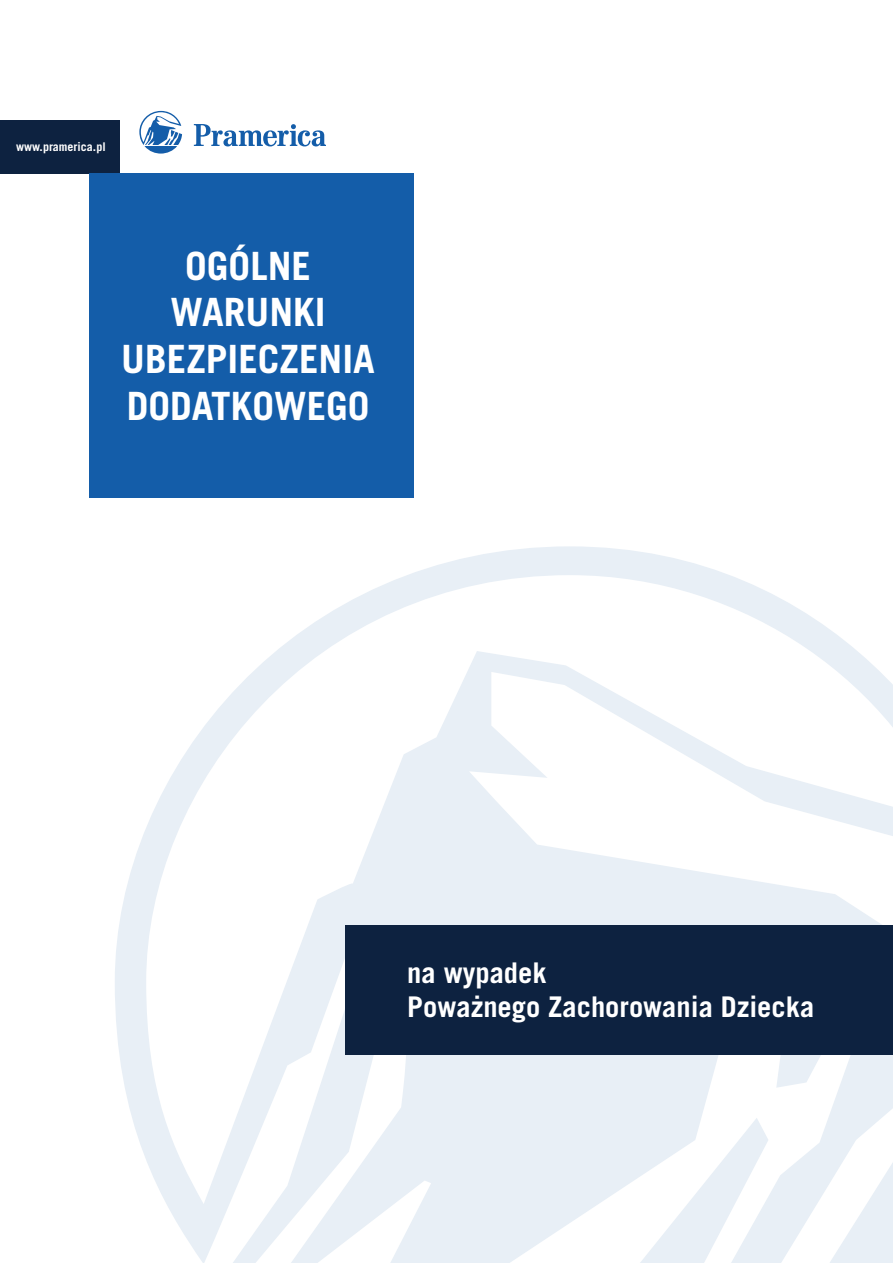
<style>
.page{position:relative;width:893px;height:1263px;background:#fff}
.page>*{position:absolute;margin:0;border:0;box-sizing:border-box;transform-origin:0 0}
.t1{font:700 39px/46.8px "Prudential Modern Sm Cd";color:#fff;text-align:center}
.t2{font:700 28.5px/34.2px "Prudential Modern Sm Cd";color:#fff}
.t3{font:700 12px "Prudential Modern Sm Cd";color:#fff}
</style>
<div class="page">
<svg style="left:115px;top:546px;width:778px;height:717px"></svg>
<div style="left:0;top:120px;width:120px;height:53px;background:#0d2240"></div>
<svg style="left:194px;top:124px;width:132px;height:22px"></svg>
<svg style="left:139px;top:111px;width:43px;height:43px"></svg>
<div style="left:89px;top:173px;width:324px;height:325px;background:#145da9"></div>
<div style="left:345px;top:925px;width:548px;height:129px;background:#0d2240"></div>
<p class="t3" style="left:16px;top:139px;width:91px">www.pramerica.pl</p>
<p class="t1" style="left:121px;top:242px;width:255px">OGÓLNE<br>WARUNKI<br>UBEZPIECZENIA<br>DODATKOWEGO</p>
<p class="t2" style="left:407px;top:955px;width:408px">na wypadek<br>Poważnego Zachorowania Dziecka</p>
</div>
